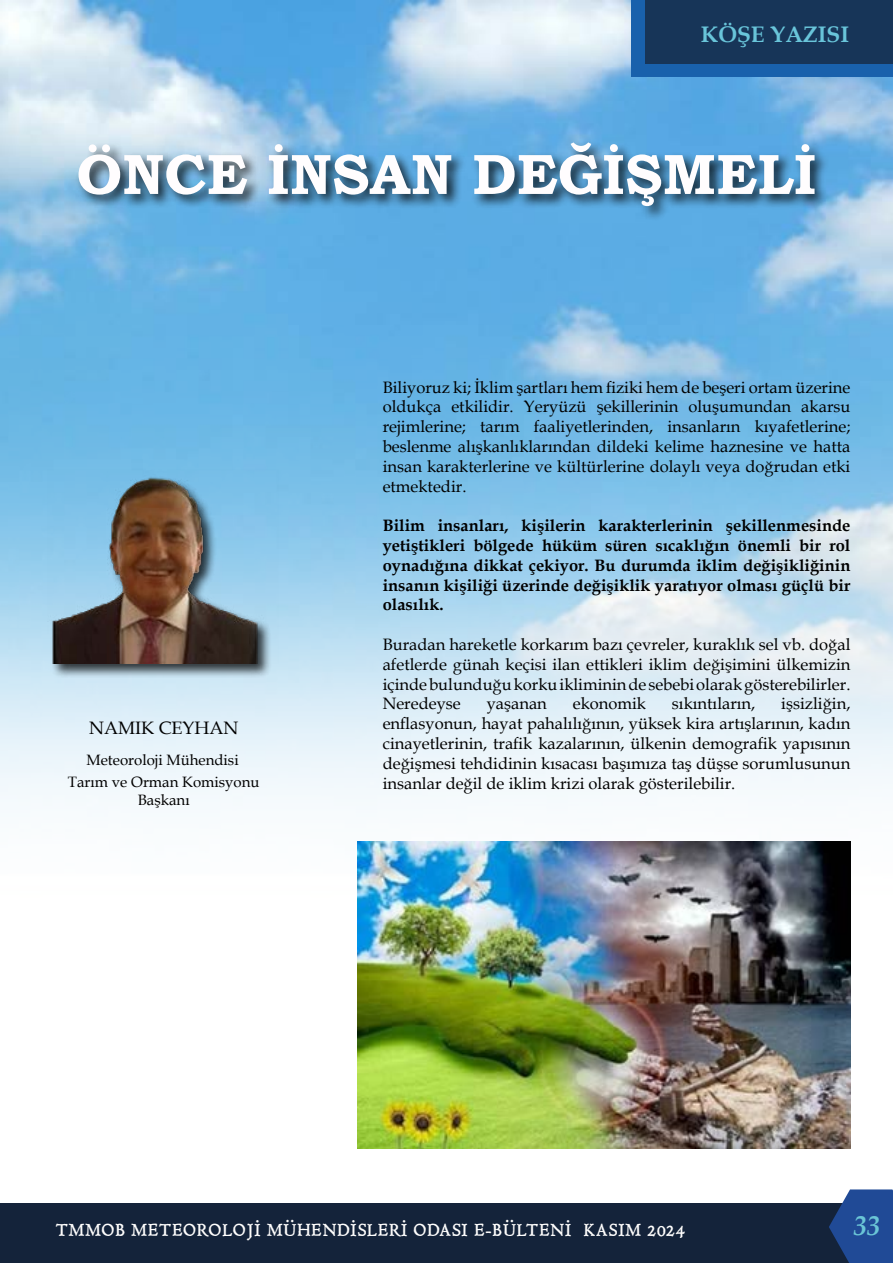
<style>
.page{position:relative;width:893px;height:1263px;background:#fff}
.page>*{position:absolute;margin:0;border:0;box-sizing:border-box;transform-origin:0 0}
.t1{font:700 57px "Bookman Old Style";color:#fffdfe}
.t2{font:italic 700 27px "Book Antiqua";color:#6ac5d6}
.t3{font:700 22.5px "Book Antiqua";color:#69c5da}
.t4{font:18px "Hultog";letter-spacing:.06em;color:#fffefd}
.t5{font:18px "Book Antiqua";color:#000}
.t6{font:16.5px/19.8px "Book Antiqua";color:#000;text-align:justify}
.t7{font:700 16.5px/19.8px "Book Antiqua";color:#000;text-align:justify}
.t8{font:15px/22.5px "Book Antiqua";color:#000;text-align:center}
</style>
<div class="page">
<img style="left:0;top:0;width:893px;height:1149px">
<div style="left:76px;top:139px;width:754px;height:83px;background:#000;opacity:.75"></div>
<div style="left:631px;top:0;width:262px;height:77px;background:#1961ac"></div>
<div style="left:646px;top:0;width:247px;height:64px;background:#173558"></div>
<div style="left:0;top:1203px;width:893px;height:60px;background:#14233a"></div>
<svg style="left:829px;top:1189px;width:64px;height:74px"></svg>
<div style="left:50px;top:477px;width:222px;height:201px;background:#000;opacity:.75"></div>
<img style="left:48px;top:470px;width:231px;height:194px">
<img style="left:357px;top:841px;width:493px;height:308px">
<h3 class="t3" style="left:701px;top:19px;width:150px">KÖŞE YAZISI</h3>
<h1 class="t1" style="left:77px;top:133px;width:741px">ÖNCE İNSAN DEĞİŞMELİ</h1>
<p class="t5" style="left:89px;top:715px;width:151px">NAMIK CEYHAN</p>
<p class="t8" style="left:68px;top:748px;width:193px">Meteoroloji Mühendisi<br>Tarım ve Orman Komisyonu</p>
<p class="t8" style="left:138px;top:789px;width:53px">Başkanı</p>
<p class="t6" style="left:383px;top:377px;width:469px">Biliyoruz ki; İklim şartları hem fiziki hem de beşeri ortam üzerine oldukça etkilidir. Yeryüzü şekillerinin oluşumundan akarsu rejimlerine; tarım faaliyetlerinden, insanların kıyafetlerine; beslenme alışkanlıklarından dildeki kelime haznesine ve hatta insan karakterlerine ve kültürlerine dolaylı veya doğrudan etki etmektedir.</p>
<p class="t7" style="left:383px;top:516px;width:469px">Bilim insanları, kişilerin karakterlerinin şekillenmesinde yetiştikleri bölgede hüküm süren sıcaklığın önemli bir rol oynadığına dikkat çekiyor. Bu durumda iklim değişikliğinin insanın kişiliği üzerinde değişiklik yaratıyor olması güçlü bir olasılık.</p>
<p class="t6" style="left:383px;top:634px;width:469px">Buradan hareketle korkarım bazı çevreler, kuraklık sel vb. doğal afetlerde günah keçisi ilan ettikleri iklim değişimini ülkemizin içinde bulunduğu korku ikliminin de sebebi olarak gösterebilirler.<br>Neredeyse</p>
<p class="t6" style="left:383px;top:693px;width:469px;text-indent:399px">işsizliğin, enflasyonun, hayat pahalılığının, yüksek kira artışlarının, kadın cinayetlerinin, trafik kazalarının, ülkenin demografik yapısının değişmesi tehdidinin kısacası başımıza taş düşse sorumlusunun insanlar değil de iklim krizi olarak gösterilebilir.</p>
<p class="t6" style="left:487px;top:693px;width:62px">yaşanan</p>
<p class="t6" style="left:573px;top:693px;width:75px">ekonomik</p>
<p class="t6" style="left:672px;top:693px;width:85px">sıkıntıların,</p>
<p class="t4" style="left:56px;top:1220px;width:631px">TMMOB METEOROLOJİ MÜHENDİSLERİ ODASI E-BÜLTENİ KASIM 2024</p>
<h2 class="t2" style="left:853px;top:1207px;width:28px">33</h2>
</div>
